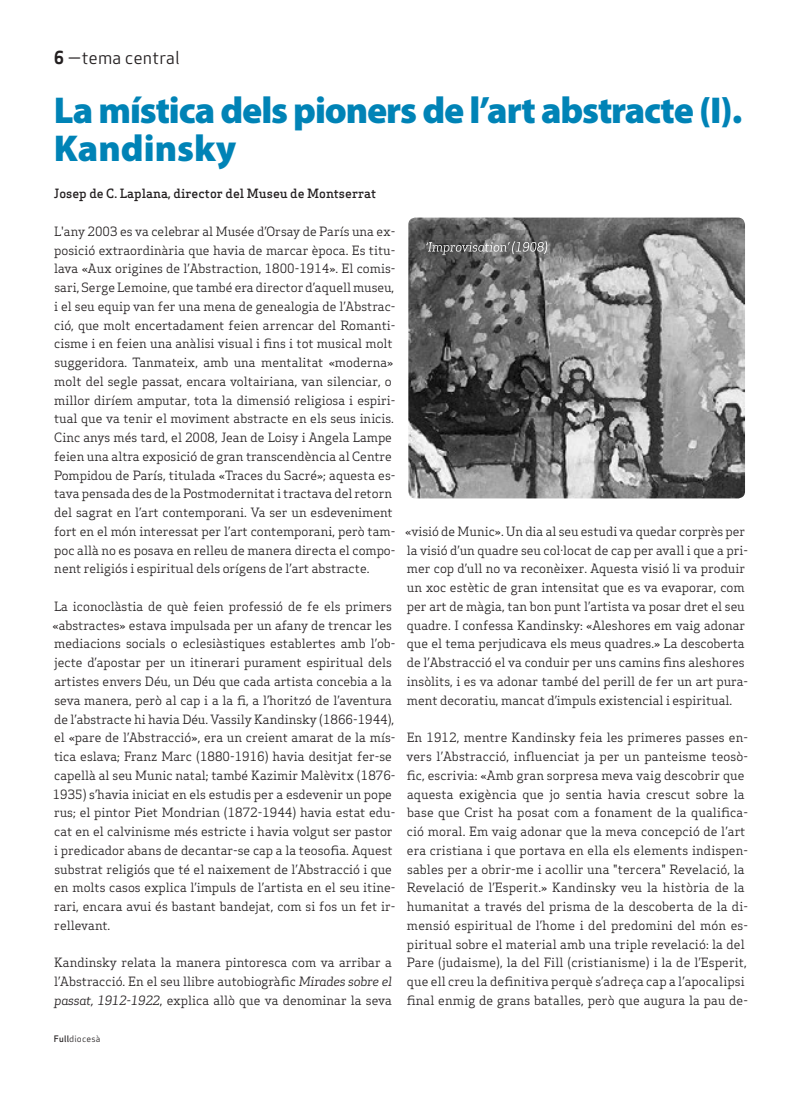
<style>
.page{position:relative;width:799px;height:1098px;background:#fff}
.page>*{position:absolute;margin:0;border:0;box-sizing:border-box;transform-origin:0 0}
.Titulars{font:900 37.5px/37.5px "Myriad Pro";letter-spacing:-.03em;color:#0083b6}
.Capçalera{font:17.5px "Apex Sans Book T";color:#231f20}
.Text_General{font:12.5px/18.8px "Apex Serif";color:#231f20}
.Autors{font:500 12.5px "Apex Serif";color:#231f20}
.Data_Peu{font:8.75px "Apex Sans Book T";letter-spacing:.02em;color:#231f20}
.s1{font-family:"Apex Sans Bold T"}
.s2{font-style:italic}
.s3{font-family:"Apex Sans Medium T"}
</style>
<div class="page">
<img style="left:408px;top:218px;width:337px;height:280px">
<svg style="left:426px;top:241px;width:121px;height:14px;background:#7b7b7b"></svg>
<p class="Capçalera" style="left:54px;top:46px;width:127px"><span class="s1">6</span> —tema central</p>
<p class="Titulars" style="left:54px;top:90px;width:690px">La mística dels pioners de l’art abstracte (I).<br>Kandinsky</p>
<p class="Autors" style="left:54px;top:186px;width:324px">Josep de C. Laplana, director del Museu de Montserrat</p>
<p class="Text_General" style="left:54px;top:222px;width:343px">L'any 2003 es va celebrar al Musée d’Orsay de París una ex&shy;posició extraordinària que havia de marcar època. Es titu&shy;lava «Aux origines de l’Abstraction, 1800-1914». El comis&shy;sari, Serge Lemoine, que també era director d’aquell museu, i el seu equip van fer una mena de genealogia de l’Abstrac&shy;ció, que molt encertadament feien arrencar del Romanti&shy;cisme i en feien una anàlisi visual i fins i tot musical molt suggeridora. Tanmateix, amb una mentalitat «moderna» molt del segle passat, encara voltairiana, van silenciar, o millor diríem amputar, tota la dimensió religiosa i espiri&shy;tual que va tenir el moviment abstracte en els seus inicis.<br>Cinc anys més tard, el 2008, Jean de Loisy i Angela Lampe feien una altra exposició de gran transcendència al Centre Pompidou de París, titulada «Traces du Sacré»; aquesta es&shy;tava pensada des de la Postmodernitat i tractava del retorn del sagrat en l’art contemporani. Va ser un esdeveniment fort en el món interessat per l’art contemporani, però tam&shy;poc allà no es posava en relleu de manera directa el compo&shy;nent religiós i espiritual dels orígens de l’art abstracte.</p>
<p class="Text_General" style="left:53px;top:597px;width:344px">La iconoclàstia de què feien professió de fe els primers «abstractes» estava impulsada per un afany de trencar les mediacions socials o eclesiàstiques establertes amb l’ob&shy;jecte d’apostar per un itinerari purament espiritual dels artistes envers Déu, un Déu que cada artista concebia a la seva manera, però al cap i a la fi, a l’horitzó de l’aventura de l’abstracte hi havia Déu. Vassily Kandinsky (1866-1944), el «pare de l’Abstracció», era un creient amarat de la mís&shy;tica eslava; Franz Marc (1880-1916) havia desitjat fer-se capellà al seu Munic natal; també Kazimir Malèvitx (1876- 1935) s’havia iniciat en els estudis per a esdevenir un pope rus; el pintor Piet Mondrian (1872-1944) havia estat edu&shy;cat en el calvinisme més estricte i havia volgut ser pastor i predicador abans de decantar-se cap a la teosofia. Aquest substrat religiós que té el naixement de l’Abstracció i que en molts casos explica l’impuls de l’artista en el seu itine&shy;rari, encara avui és bastant bandejat, com si fos un fet ir&shy;rellevant.</p>
<p class="Text_General" style="left:54px;top:953px;width:340px;text-align:justify">Kandinsky relata la manera pintoresca com va arribar a l’Abstracció. En el seu llibre autobiogràfic <span class="s2">Mirades sobre el passat, 1912-1922</span>, explica allò que va denominar la seva</p>
<p class="Data_Peu" style="left:54px;top:1033px;width:48px"><span class="s3">Full</span>diocesà</p>
<p class="Text_General" style="left:405px;top:522px;width:344px">«visió de Munic». Un dia al seu estudi va quedar corprès per la visió d’un quadre seu col·locat de cap per avall i que a pri&shy;mer cop d’ull no va reconèixer. Aquesta visió li va produir un xoc estètic de gran intensitat que es va evaporar, com per art de màgia, tan bon punt l’artista va posar dret el seu quadre. I confessa Kandinsky: «Aleshores em vaig adonar que el tema perjudicava els meus quadres.» La descoberta de l’Abstracció el va conduir per uns camins fins aleshores insòlits, i es va adonar també del perill de fer un art pura&shy;ment decoratiu, mancat d’impuls existencial i espiritual.</p>
<p class="Text_General" style="left:406px;top:728px;width:343px">En 1912, mentre Kandinsky feia les primeres passes en&shy;vers l’Abstracció, influenciat ja per un panteisme teosò&shy;fic, escrivia: «Amb gran sorpresa meva vaig descobrir que aquesta exigència que jo sentia havia crescut sobre la base que Crist ha posat com a fonament de la qualifica&shy;ció moral. Em vaig adonar que la meva concepció de l’art era cristiana i que portava en ella els elements indispen&shy;sables per a obrir-me i acollir una "tercera" Revelació, la Revelació de l’Esperit.» Kandinsky veu la història de la humanitat a través del prisma de la descoberta de la di&shy;mensió espiritual de l’home i del predomini del món es&shy;piritual sobre el material amb una triple revelació: la del Pare (judaisme), la del Fill (cristianisme) i la de l’Esperit, que ell creu la definitiva perquè s’adreça cap a l’apocalipsi final enmig de grans batalles, però que augura la pau de-</p>
</div>
